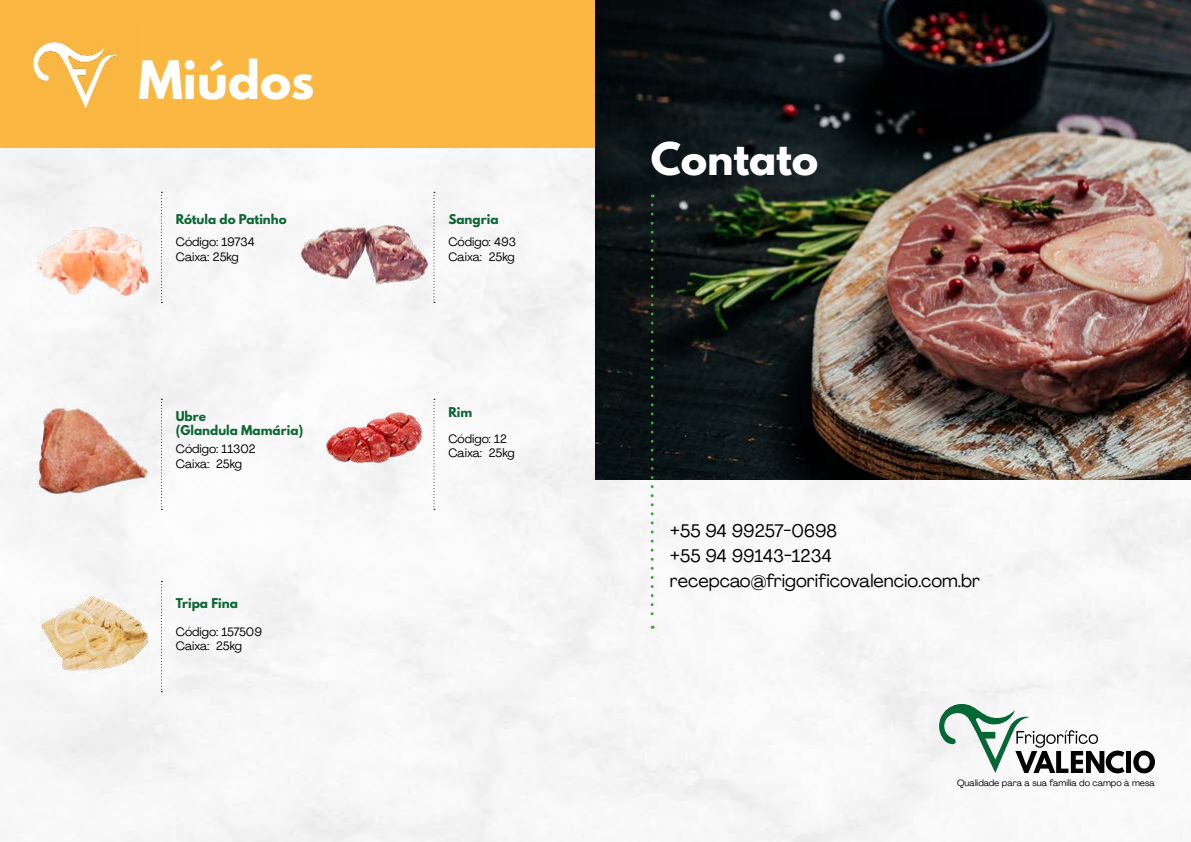
<style>
.page{position:relative;width:1191px;height:842px;background:#fff}
.page>*{position:absolute;margin:0;border:0;box-sizing:border-box;transform-origin:0 0}
.t1{font:700 47px "League Spartan";color:#fff}
.t2{font:700 40px "League Spartan";color:#fff}
.t3{font:18px/25px "Agrandir";color:#000}
.t4{font:12px/14.4px "Agrandir";color:#000}
.t5{font:700 12px/14.4px "League Spartan";color:#0e6735}
.t6{font:9px "Agrandir";color:#000}
</style>
<div class="page">
<img style="left:0;top:147px;width:1191px;height:695px">
<div style="left:0;top:0;width:1191px;height:147px;background:#fab742"></div>
<img style="left:298px;top:200px;width:131px;height:109px">
<svg style="left:161px;top:192px;width:1px;height:111px"></svg>
<img style="left:319px;top:386px;width:110px;height:104px">
<svg style="left:433px;top:192px;width:2px;height:111px"></svg>
<img style="left:27px;top:380px;width:130px;height:141px">
<svg style="left:161px;top:399px;width:1px;height:111px"></svg>
<img style="left:30px;top:203px;width:127px;height:113px">
<svg style="left:433px;top:399px;width:2px;height:111px"></svg>
<img style="left:40px;top:593px;width:109px;height:79px">
<svg style="left:161px;top:581px;width:1px;height:111px"></svg>
<img style="left:33px;top:41px;width:85px;height:67px">
<img style="left:596px;top:0;width:595px;height:480px">
<svg style="left:650px;top:205px;width:3px;height:424px"></svg>
<div style="left:1126px;top:751px;width:5px;height:22px;background:#020203"></div>
<svg style="left:1133px;top:751px;width:22px;height:22px"></svg>
<svg style="left:939px;top:703px;width:185px;height:70px"></svg>
<h1 class="t1" style="left:138px;top:43px;width:177px">Miúdos</h1>
<p class="t5" style="left:176px;top:212px;width:113px">Rótula do Patinho</p>
<p class="t4" style="left:176px;top:235px;width:80px">Código: 19734<br>Caixa: 25kg</p>
<p class="t5" style="left:448px;top:212px;width:52px">Sangria</p>
<p class="t4" style="left:448px;top:235px;width:69px">Código: 493<br>Caixa: 25kg</p>
<p class="t5" style="left:176px;top:408px;width:129px">Ubre<br>(Glandula Mamária)</p>
<p class="t5" style="left:448px;top:404px;width:26px">Rim</p>
<p class="t4" style="left:176px;top:442px;width:81px">Código: 11302<br>Caixa: 25kg</p>
<p class="t4" style="left:448px;top:431px;width:68px">Código: 12<br>Caixa: 25kg</p>
<p class="t5" style="left:176px;top:595px;width:64px">Tripa Fina</p>
<p class="t4" style="left:176px;top:624px;width:88px">Código: 157509<br>Caixa: 25kg</p>
<h2 class="t2" style="left:650px;top:127px;width:169px">Contato</h2>
<h3 class="t3" style="left:670px;top:518px;width:312px">+55 94 99257-0698<br>+55 94 99143-1234 recepcao@frigorificovalencio.com.br</h3>
<p class="t6" style="left:957px;top:777px;width:199px">Qualidade para a sua família do campo à mesa</p>
</div>
